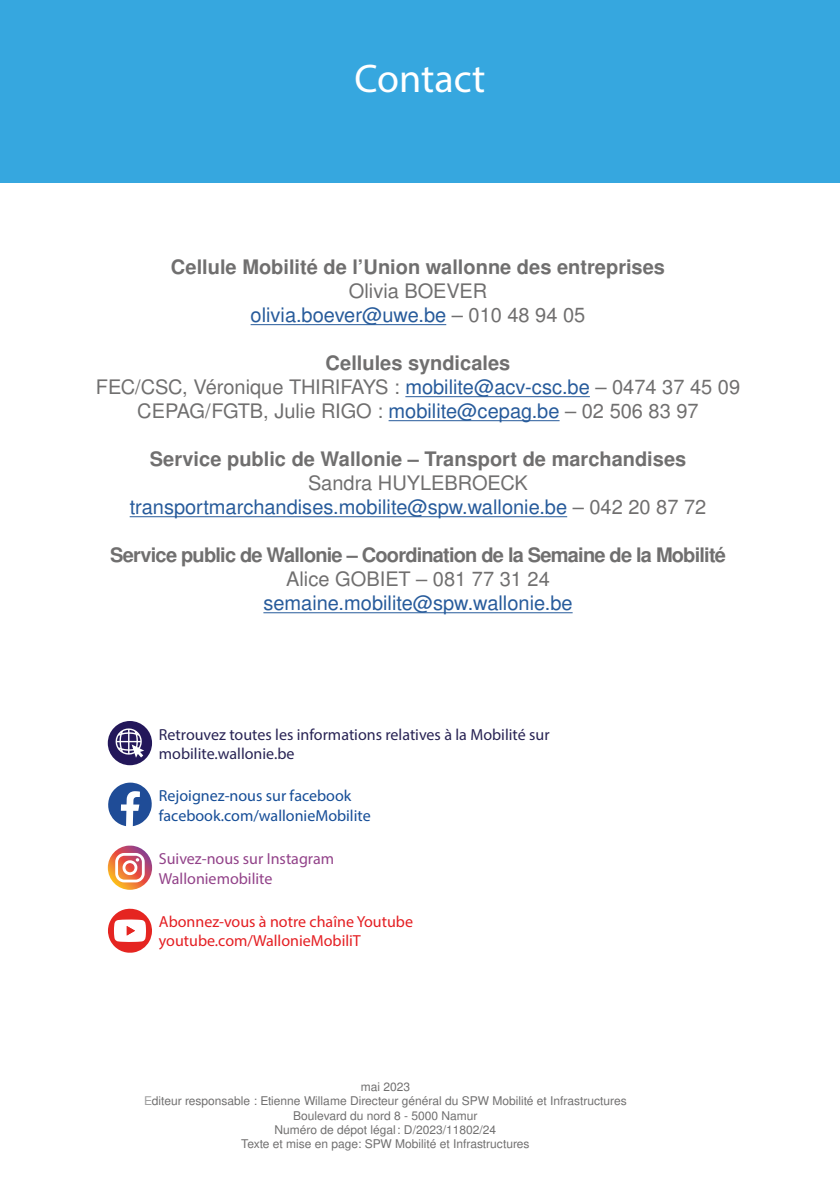
<style>
.page{position:relative;width:840px;height:1191px;background:#fff}
.page>*{position:absolute;margin:0;border:0;box-sizing:border-box;transform-origin:0 0}
.t1{font:40px "Myriad Pro";color:#fff}
.t2{font:20px/24px "Nimbus San L";color:#706f6f;text-align:center}
.t3{font:20px/24px "Nimbus San L";color:#275b9b;text-align:center}
.t4{font:700 20px "Nimbus San L";color:#706f6f}
.t5{font:700 20px "Nimbus San L";letter-spacing:-.04em;color:#706f6f}
.t6{font:16px/19.2px "Myriad Pro";color:#282354}
.t7{font:16px/19.2px "Myriad Pro";color:#e41e22}
.t8{font:16px/19.2px "Myriad Pro";color:#154d97}
.t9{font:16px/19.2px "Myriad Pro";color:#924289}
.t10{font:12px/14.4px "Nimbus San L";color:#706f6f;text-align:center}
.s1{color:#275b9b}
.s2{font-weight:700}
.s3{color:#706f6f}
.s4{color:#9f9f9f}
</style>
<div class="page">
<div style="left:0;top:0;width:839px;height:183px;background:#36a7df"></div>
<hr style="left:250px;top:324px;width:196px;height:1px;background:#275b9b">
<hr style="left:405px;top:396px;width:184px;height:1px;background:#275b9b">
<hr style="left:388px;top:420px;width:171px;height:1px;background:#275b9b">
<hr style="left:130px;top:516px;width:437px;height:1px;background:#275b9b">
<hr style="left:263px;top:612px;width:309px;height:1px;background:#275b9b">
<svg style="left:108px;top:908px;width:44px;height:44px"></svg>
<svg style="left:108px;top:845px;width:44px;height:44px"></svg>
<svg style="left:115px;top:853px;width:30px;height:29px"></svg>
<svg style="left:108px;top:782px;width:44px;height:44px"></svg>
<div style="left:108px;top:721px;width:44px;height:44px;background:#23175a;border-radius:50%"></div>
<svg style="left:115px;top:728px;width:29px;height:29px"></svg>
<h1 class="t1" style="left:354px;top:54px;width:132px">Contact</h1>
<h2 class="t4" style="left:171px;top:252px;width:495px">Cellule Mobilité de l’Union wallonne des entreprises</h2>
<h2 class="t2" style="left:250px;top:278px;width:336px">Olivia BOEVER <span class="s1">olivia.boever@uwe.be</span> – 010 48 94 05</h2>
<h2 class="t2" style="left:96px;top:350px;width:645px"><span class="s2">Cellules syndicales<br></span>FEC/CSC, Véronique THIRIFAYS : <span class="s1">mobilite@acv-csc.be</span> – 0474 37 45 09<br>CEPAG/FGTB, Julie RIGO : <span class="s1">mobilite@cepag.be</span> – 02 506 83 97</h2>
<h2 class="t4" style="left:150px;top:444px;width:538px">Service public de Wallonie – Transport de marchandises</h2>
<h2 class="t3" style="left:130px;top:470px;width:578px"><span class="s3">Sandra HUYLEBROECK </span>transportmarchandises.mobilite@spw.wallonie.be <span class="s3">– 042 20 87 72</span></h2>
<h2 class="t5" style="left:110px;top:540px;width:617px">Service public de Wallonie – Coordination de la Semaine de la Mobilité</h2>
<h2 class="t2" style="left:286px;top:566px;width:265px">Alice GOBIET – 081 77 31 24</h2>
<h2 class="t3" style="left:263px;top:590px;width:310px">semaine.mobilite@spw.wallonie.be</h2>
<h3 class="t6" style="left:159px;top:724px;width:392px">Retrouvez toutes les informations relatives à la Mobilité sur mobilite.wallonie.be</h3>
<h3 class="t8" style="left:159px;top:786px;width:213px">Rejoignez-nous sur facebook facebook.com/wallonieMobilite</h3>
<h3 class="t9" style="left:159px;top:849px;width:177px">Suivez-nous sur Instagram<br>Walloniemobilite</h3>
<h3 class="t7" style="left:159px;top:911px;width:255px">Abonnez-vous à notre chaîne Youtube youtube.com/WallonieMobiliT</h3>
<p class="t10" style="left:144px;top:1078px;width:484px">mai 2023<br><span class="s4">E</span>diteur responsable : Etienne Willame Directeur général du SPW Mobilité et Infrastructures Boulevard du nord 8 - 5000 Namur<br>Numéro de dépot légal: D/2023/11802/24<br>Texte et mise en page: SPW Mobilité et Infrastructures</p>
</div>
